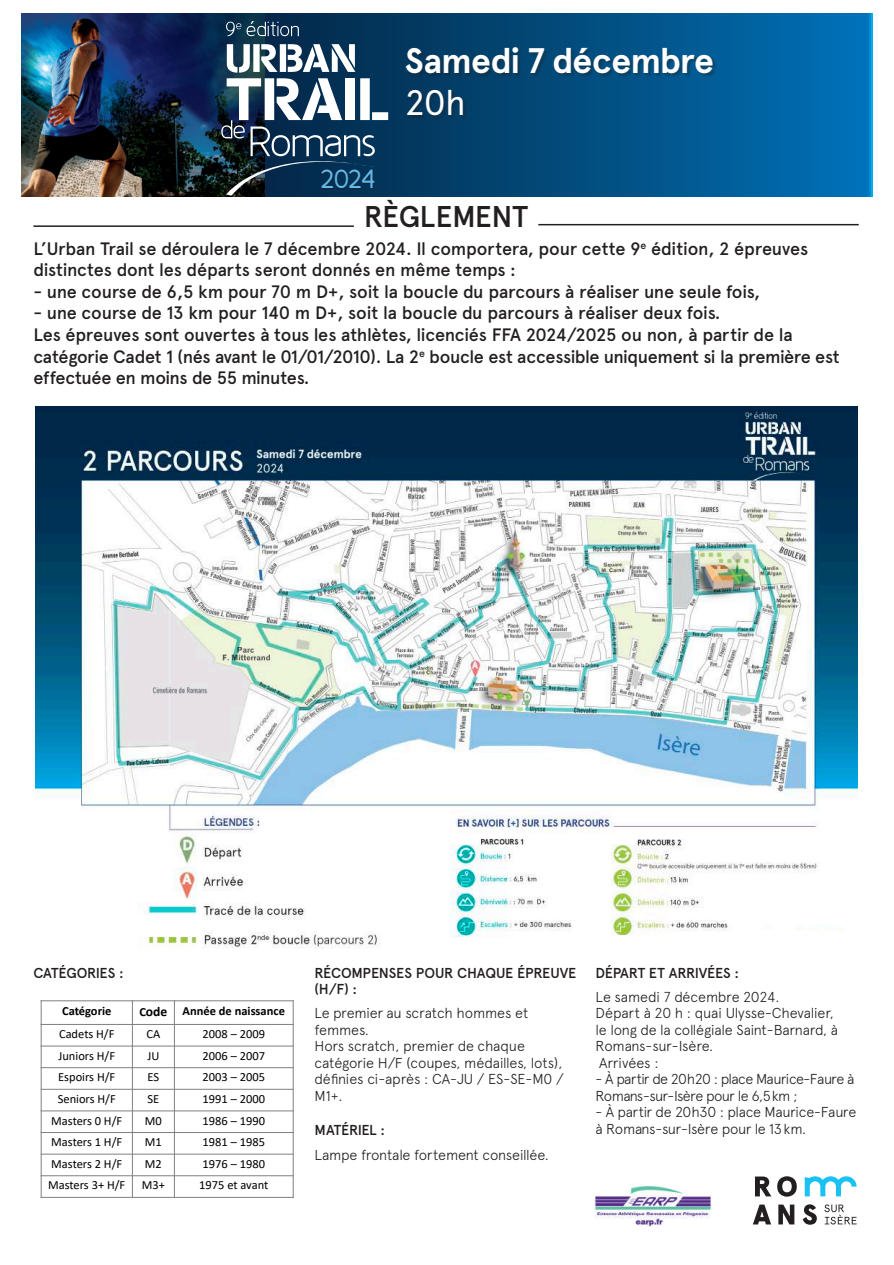
<style>
.page{position:relative;width:894px;height:1265px;background:#fff}
.page>*{position:absolute;margin:0;border:0;box-sizing:border-box;transform-origin:0 0}
.t1{font:700 35.4px "Apercu Pro";letter-spacing:-.02em;color:#fff}
.t2{font:35.4px "Apercu Pro";color:#fff}
.t3{font:500 30px "Apercu Pro";letter-spacing:-.015em;color:#231f20}
.t4{font:26.25px "Fineness";color:#64bae9}
.t5{font:500 18px/21.6px "Apercu Pro";letter-spacing:-.02em;color:#231f20}
.t6{font:300 14.4px/16.5px "Apercu Pro";letter-spacing:-.02em;color:#231f20}
.t7{font:500 14.4px/16.5px "Apercu Pro";letter-spacing:-.015em;color:#231f20}
.t8{font:300 14.4px/16.5px "Apercu Pro";letter-spacing:-.045em;color:#231f20}
.t9{font:12.45px "Calibri";color:#000}
.t10{font:700 12.45px "Calibri";color:#000}
.s1{font-size:13.65px}
</style>
<div class="page">
<img style="left:21px;top:13px;width:244px;height:184px">
<div style="left:265px;top:14px;width:607px;height:183px;background:linear-gradient(to right,#042644,#0071b8)"></div>
<svg style="left:226px;top:21px;width:73px;height:15px"></svg>
<svg style="left:221px;top:44px;width:168px;height:153px"></svg>
<div style="left:321px;top:170px;width:55px;height:20px;background:#231f20;opacity:.45"></div>
<div style="left:407px;top:48px;width:310px;height:72px;background:#231f20;opacity:.35"></div>
<hr style="left:33px;top:225px;width:321px;height:2px;background:#231f20">
<hr style="left:538px;top:224px;width:320px;height:1px;background:#231f20">
<svg style="left:753px;top:1176px;width:103px;height:49px"></svg>
<img style="left:595px;top:1185px;width:116px;height:41px">
<img style="left:35px;top:407px;width:822px;height:542px">
<svg style="left:612px;top:931px;width:238px;height:18px"></svg>
<hr style="left:132px;top:1000px;width:1px;height:198px;background:#808080">
<hr style="left:174px;top:1000px;width:1px;height:198px;background:#808080">
<hr style="left:41px;top:1024px;width:253px;height:1px;background:#808080">
<hr style="left:41px;top:1046px;width:253px;height:1px;background:#808080">
<hr style="left:41px;top:1067px;width:253px;height:1px;background:#808080">
<hr style="left:41px;top:1089px;width:253px;height:1px;background:#808080">
<hr style="left:41px;top:1111px;width:253px;height:1px;background:#808080">
<hr style="left:41px;top:1132px;width:253px;height:1px;background:#808080">
<hr style="left:41px;top:1154px;width:253px;height:1px;background:#808080">
<hr style="left:41px;top:1175px;width:253px;height:1px;background:#808080">
<hr style="left:41px;top:1000px;width:1px;height:198px;background:#808080">
<hr style="left:293px;top:1000px;width:1px;height:198px;background:#808080">
<hr style="left:41px;top:1000px;width:253px;height:1px;background:#808080">
<hr style="left:41px;top:1197px;width:253px;height:1px;background:#808080">
<h3 class="t4" style="left:321px;top:164px;width:56px">2024</h3>
<h1 class="t1" style="left:405px;top:34px;width:311px">Samedi 7 décembre</h1>
<h1 class="t2" style="left:405px;top:76px;width:63px">20h</h1>
<h2 class="t3" style="left:364px;top:194px;width:166px">RÈGLEMENT</h2>
<p class="t5" style="left:33px;top:237px;width:776px">L’Urban Trail se déroulera le 7 décembre 2024. Il comportera, pour cette 9<sup>e</sup> édition, 2 épreuves distinctes dont les départs seront donnés en même temps :</p>
<p class="t5" style="left:33px;top:280px;width:728px">- une course de 6,5 km pour 70 m D+, soit la boucle du parcours à réaliser une seule fois,</p>
<p class="t5" style="left:33px;top:301px;width:808px">- une course de 13 km pour 140 m D+, soit la boucle du parcours à réaliser deux fois.<br>Les épreuves sont ouvertes à tous les athlètes, licenciés FFA 2024/2025 ou non, à partir de la catégorie Cadet 1 (nés avant le 01/01/2010). La 2<sup>e</sup> boucle est accessible uniquement si la première est effectuée en moins de 55 minutes.</p>
<p class="t7" style="left:33px;top:964px;width:92px">CATÉGORIES :</p>
<p class="t10" style="left:41px;top:966px;width:72px">CATÉGORIES :</p>
<p class="t10" style="left:62px;top:1002px;width:51px">Catégorie</p>
<p class="t10" style="left:139px;top:1002px;width:147px">C<span class="s1">ode</span> Année de naissance</p>
<p class="t9" style="left:59px;top:1025px;width:57px">Cadets H/F</p>
<p class="t9" style="left:146px;top:1025px;width:15px">CA</p>
<p class="t9" style="left:202px;top:1025px;width:64px">2008 – 2009</p>
<p class="t9" style="left:58px;top:1047px;width:58px">Juniors H/F</p>
<p class="t9" style="left:147px;top:1047px;width:13px">JU</p>
<p class="t9" style="left:202px;top:1047px;width:64px">2006 – 2007</p>
<p class="t9" style="left:58px;top:1069px;width:59px">Espoirs H/F</p>
<p class="t9" style="left:147px;top:1069px;width:13px">ES</p>
<p class="t9" style="left:202px;top:1069px;width:64px">2003 – 2005</p>
<p class="t9" style="left:58px;top:1090px;width:60px">Seniors H/F</p>
<p class="t9" style="left:147px;top:1090px;width:13px">SE</p>
<p class="t9" style="left:202px;top:1090px;width:64px">1991 – 2000</p>
<p class="t9" style="left:51px;top:1112px;width:72px">Masters 0 H/F</p>
<p class="t9" style="left:145px;top:1112px;width:18px">M0</p>
<p class="t9" style="left:202px;top:1112px;width:64px">1986 – 1990</p>
<p class="t9" style="left:51px;top:1133px;width:72px">Masters 1 H/F</p>
<p class="t9" style="left:145px;top:1133px;width:18px">M1</p>
<p class="t9" style="left:202px;top:1133px;width:64px">1981 – 1985</p>
<p class="t9" style="left:51px;top:1155px;width:72px">Masters 2 H/F</p>
<p class="t9" style="left:145px;top:1155px;width:18px">M2</p>
<p class="t9" style="left:202px;top:1155px;width:64px">1976 – 1980</p>
<p class="t9" style="left:48px;top:1177px;width:79px">Masters 3+ H/F</p>
<p class="t9" style="left:142px;top:1177px;width:25px">M3+</p>
<p class="t9" style="left:199px;top:1177px;width:71px">1975 et avant</p>
<p class="t7" style="left:314px;top:964px;width:263px">RÉCOMPENSES POUR CHAQUE ÉPREUVE (H/F) :</p>
<p class="t6" style="left:314px;top:1004px;width:251px">Le premier au scratch hommes et femmes.<br>Hors scratch, premier de chaque catégorie H/F (coupes, médailles, lots), définies ci-après : CA-JU / ES-SE-M0 /<br>M1+.</p>
<p class="t7" style="left:314px;top:1121px;width:72px">MATÉRIEL :</p>
<p class="t6" style="left:314px;top:1145px;width:236px">Lampe frontale fortement conseillée.</p>
<p class="t7" style="left:595px;top:964px;width:145px">DÉPART ET ARRIVÉES :</p>
<p class="t6" style="left:595px;top:987px;width:244px">Le samedi 7 décembre 2024.<br>Départ à 20 h : quai Ulysse-Chevalier, le long de la collégiale Saint-Barnard, à<br>Romans-sur-Isère.<br>Arrivées :</p>
<p class="t8" style="left:595px;top:1070px;width:260px">- À partir de 20h20 : place Maurice-Faure à<br>Romans-sur-Isère pour le 6,5km ;</p>
<p class="t6" style="left:595px;top:1103px;width:262px">- À partir de 20h30 : place Maurice-Faure à Romans-sur-Isère pour le 13km.</p>
</div>
